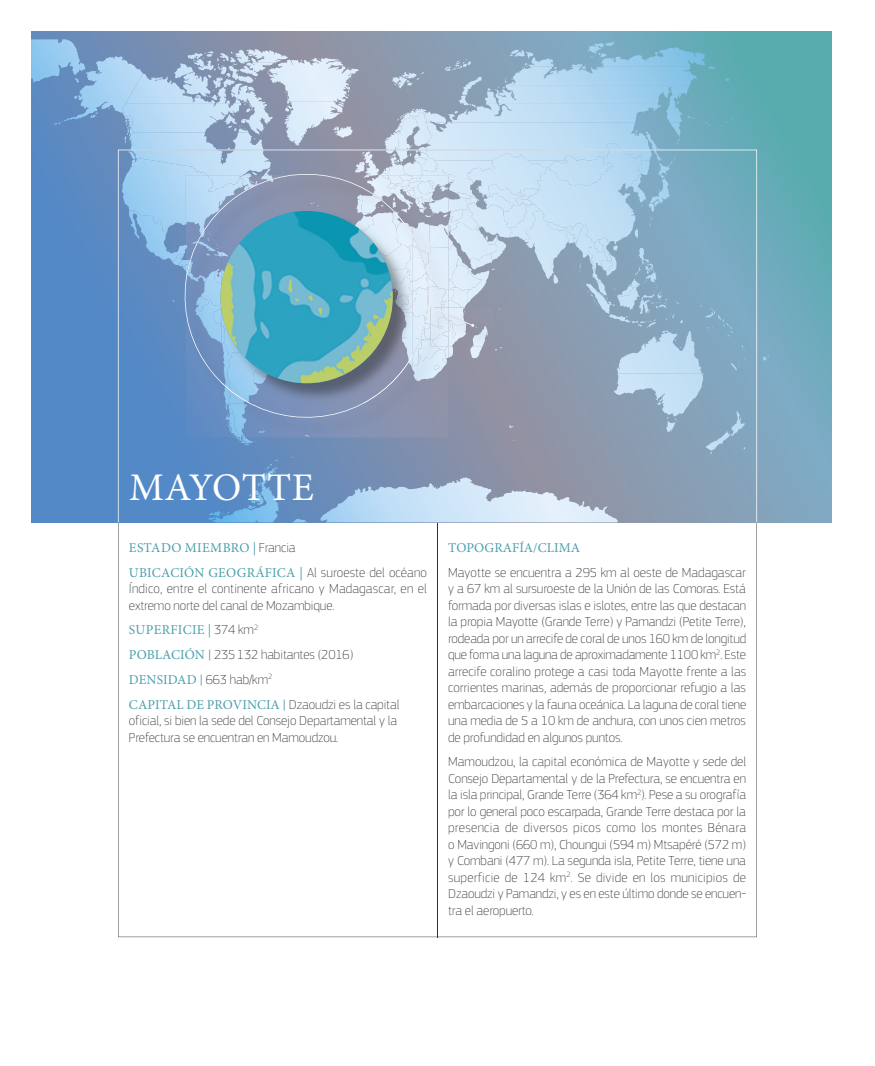
<style>
.page{position:relative;width:875px;height:1066px;background:#fff}
.page>*{position:absolute;margin:0;border:0;box-sizing:border-box;transform-origin:0 0}
.t1{font:39.15px "Minion Pro";letter-spacing:.005em;color:#fefefe}
.t2{font:100 13.5px/16.5px "EC Square Sans Pro";letter-spacing:-.005em;color:#2e2e2d}
.t3{font:13.5px/24.8px "Minion Pro";letter-spacing:.015em;color:#4d9fac}
.t4{font:100 13.5px/16.5px "EC Square Sans Pro";letter-spacing:.015em;color:#2e2e2d}
.s1{font-family:"EC Square Sans Pro";font-weight:100;color:#2e2e2d}
.s2{font-family:"Minion Pro";font-weight:400;color:#4d9fac}
.s3{font-weight:400;color:#4d9fac}
</style>
<div class="page">
<svg style="left:31px;top:31px;width:799px;height:491px;background:#6fa9b9"></svg>
<svg style="left:762px;top:355px;width:7px;height:5px"></svg>
<svg style="left:31px;top:39px;width:714px;height:484px;background:#8cabca"></svg>
<img style="left:221px;top:212px;width:191px;height:191px">
<img style="left:220px;top:211px;width:172px;height:172px;border-radius:86px">
<h1 class="t1" style="left:129px;top:462px;width:186px">MAYOTTE</h1>
<p class="t3" style="left:129px;top:535px;width:299px">ESTADO MIEMBRO | <span class="s1">Francia<br></span>UBICACIÓN GEOGRÁFICA | <span class="s1">Al suroeste del océano</span></p>
<p class="t4" style="left:129px;top:580px;width:299px">Índico, entre el continente africano y Madagascar, en el extremo norte del canal de Mozambique.</p>
<p class="t3" style="left:129px;top:617px;width:131px">SUPERFICIE | <span class="s1">374 km</span><sup>2</sup></p>
<p class="t2" style="left:129px;top:642px;width:272px;line-height:24.8px"><span class="s2">POBLACIÓN</span> <span class="s3">|</span> 235 132 habitantes (2016)<br><span class="s2">DENSIDAD</span> <span class="s3">|</span> 663 hab/km<sup>2<br></sup><span class="s2">CAPITAL DE PROVINCIA</span> <span class="s3">|</span> Dzaoudzi es la capital</p>
<p class="t2" style="left:129px;top:712px;width:269px">oficial, si bien la sede del Consejo Departamental y la<br>Prefectura se encuentran en Mamoudzou.</p>
<p class="t3" style="left:448px;top:535px;width:133px">TOPOGRAFÍA/CLIMA</p>
<p class="t2" style="left:448px;top:563px;width:299px;text-align:justify">Mayotte se encuentra a 295 km al oeste de Madagascar y a 67 km al sursuroeste de la Unión de las Comoras. Está formada por diversas islas e islotes, entre las que destacan la propia Mayotte (Grande Terre) y Pamandzi (Petite Terre), rodeada por un arrecife de coral de unos 160 km de longitud que forma una laguna de aproximadamente 1100 km<sup>2</sup>. Este arrecife coralino protege a casi toda Mayotte frente a las corrientes marinas, además de proporcionar refugio a las embarcaciones y la fauna oceánica. La laguna de coral tiene una media de 5 a 10 km de anchura, con unos cien metros de profundidad en algunos puntos.</p>
<p class="t2" style="left:448px;top:753px;width:299px;text-align:justify">Mamoudzou, la capital económica de Mayotte y sede del Consejo Departamental y de la Prefectura, se encuentra en la isla principal, Grande Terre (364 km<sup>2</sup>). Pese a su orografía por lo general poco escarpada, Grande Terre destaca por la presencia de diversos picos como los montes Bénara o Mavingoni (660 m), Choungui (594 m) Mtsapéré (572 m) y Combani (477 m). La segunda isla, Petite Terre, tiene una superficie de 124 km<sup>2</sup>. Se divide en los municipios de Dzaoudzi y Pamandzi, y es en este último donde se encuen&shy;tra el aeropuerto.</p>
</div>
